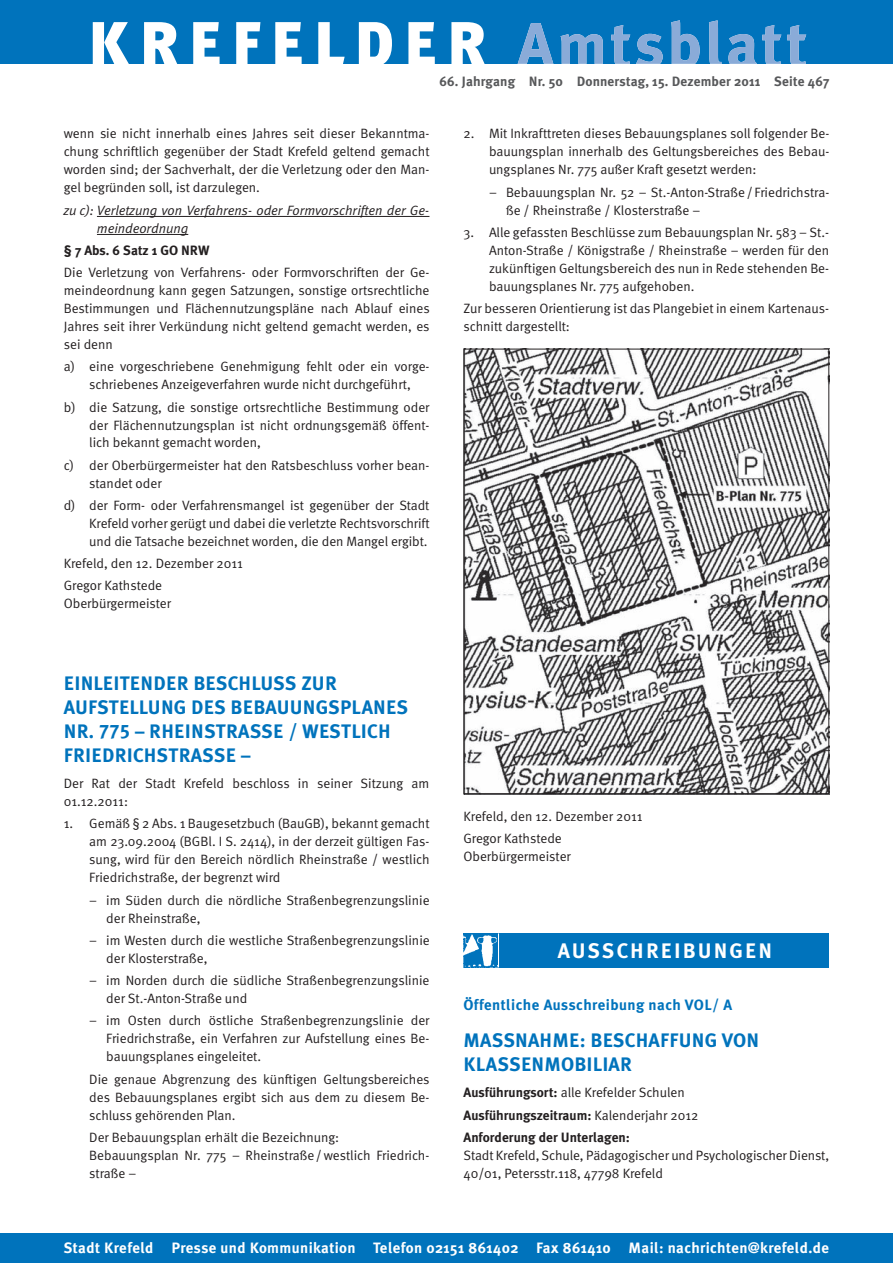
<style>
.page{position:relative;width:893px;height:1263px;background:#fff}
.page>*{position:absolute;margin:0;border:0;box-sizing:border-box;transform-origin:0 0}
.t1{font:700 21px "Meta Plus";letter-spacing:.1em;color:#fff}
.t2{font:700 19.5px/24px "Meta Plus";letter-spacing:.01em;color:#0073bc}
.t3{font:700 15px "Meta Plus";letter-spacing:.025em;color:#fff}
.t4{font:700 15px "Meta Plus";letter-spacing:.03em;color:#0073bc}
.t5{font:13.5px/18px "Meta Normal";color:#231f20}
.t6{font:700 13.5px/22.2px "Meta Plus";color:#231f20}
.t7{font:italic 13.5px/18px "Meta Normal";color:#231f20}
.t8{font:700 13.5px "Meta Plus";letter-spacing:.01em;color:#57585a}
.s1{font-family:"Meta Plus Bold Caps";font-weight:400}
.s2{font-family:"Meta Plus";font-weight:700}
.s3{font-family:"Meta Normal";font-weight:400}
</style>
<div class="page">
<div style="left:0;top:0;width:893px;height:64px;background:#0073bc"></div>
<svg style="left:93px;top:22px;width:392px;height:42px"></svg>
<svg style="left:517px;top:20px;width:289px;height:44px"></svg>
<div style="left:0;top:1233px;width:893px;height:30px;background:#0073bc"></div>
<img style="left:465px;top:351px;width:362px;height:441px">
<div style="left:463px;top:933px;width:366px;height:34px;background:#0073bc"></div>
<hr style="left:497px;top:933px;width:2px;height:34px;background:#fff">
<img style="left:463px;top:934px;width:34px;height:33px">
<hr style="left:97px;top:216px;width:332px;height:1px;background:#231f20">
<hr style="left:97px;top:234px;width:91px;height:1px;background:#231f20">
<p class="t8" style="left:439px;top:76px;width:391px">66. Jahrgang Nr. 50 Donnerstag, 15. Dezember 2011 Seite 467</p>
<p class="t5" style="left:64px;top:126px;width:367px;text-align:justify">wenn sie nicht innerhalb eines Jahres seit dieser Bekanntma&shy;chung schriftlich gegenüber der Stadt Krefeld geltend gemacht worden sind; der Sachverhalt, der die Verletzung oder den Man&shy;gel begründen soll, ist darzulegen.</p>
<p class="t7" style="left:97px;top:202px;width:334px;text-indent:-33px">zu c): Verletzung von Verfahrens- oder Formvorschriften der Ge&shy;meindeordnung</p>
<p class="t6" style="left:64px;top:240px;width:147px">§ 7 Abs. 6 Satz 1 GO NRW</p>
<p class="t5" style="left:64px;top:264px;width:367px;text-align:justify">Die Verletzung von Verfahrens- oder Formvorschriften der Ge&shy;meindeordnung kann gegen Satzungen, sonstige ortsrechtliche Bestimmungen und Flächennutzungspläne nach Ablauf eines Jahres seit ihrer Verkündung nicht geltend gemacht werden, es sei denn</p>
<p class="t5" style="left:64px;top:359px;width:367px;text-align:center">a) eine vorgeschriebene Genehmigung fehlt oder ein vorge&shy;schriebenes Anzeigeverfahren wurde nicht durchgeführt,</p>
<p class="t5" style="left:89px;top:399px;width:342px;text-align:justify;text-indent:-26px">b) die Satzung, die sonstige ortsrechtliche Bestimmung oder der Flächennutzungsplan ist nicht ordnungsgemäß öffent&shy;lich bekannt gemacht worden,</p>
<p class="t5" style="left:89px;top:457px;width:342px;text-indent:-26px">c) der Oberbürgermeister hat den Ratsbeschluss vorher bean&shy;standet oder</p>
<p class="t5" style="left:89px;top:497px;width:342px;text-align:justify;text-indent:-26px">d) der Form- oder Verfahrensmangel ist gegenüber der Stadt Krefeld vorher gerügt und dabei die verletzte Rechtsvorschrift und die Tatsache bezeichnet worden, die den Mangel ergibt.</p>
<p class="t5" style="left:64px;top:553px;width:180px;line-height:22.2px">Krefeld, den 12. Dezember 2011<br>Gregor Kathstede</p>
<p class="t5" style="left:64px;top:596px;width:109px">Oberbürgermeister</p>
<p class="t5" style="left:489px;top:126px;width:342px;text-align:justify;text-indent:-26px">2. Mit Inkrafttreten dieses Bebauungsplanes soll folgender Be&shy;bauungsplan innerhalb des Geltungsbereiches des Bebau&shy;ungsplanes Nr. 775 außer Kraft gesetzt werden:</p>
<p class="t5" style="left:506px;top:184px;width:325px;text-indent:-17px">– Bebauungsplan Nr. 52 – St.-Anton-Straße / Friedrichstra&shy;ße / Rheinstraße / Klosterstraße –</p>
<p class="t5" style="left:489px;top:224px;width:342px;text-align:justify;text-indent:-26px">3. Alle gefassten Beschlüsse zum Bebauungsplan Nr. 583 – St.- Anton-Straße / Königstraße / Rheinstraße – werden für den zukünftigen Geltungsbereich des nun in Rede stehenden Be&shy;bauungsplanes Nr. 775 aufgehoben.</p>
<p class="t5" style="left:463px;top:300px;width:367px">Zur besseren Orientierung ist das Plangebiet in einem Kartenaus&shy;schnitt dargestellt:</p>
<h2 class="t2" style="left:64px;top:672px;width:346px">EINLEITENDER BESCHLUSS ZUR<br>AUFSTELLUNG DES BEBAUUNGSPLANES<br>NR. <span class="s1">775</span> – RHEINSTRASSE / WESTLICH<br>FRIEDRICHSTRASSE –</h2>
<p class="t5" style="left:64px;top:775px;width:367px">Der Rat der Stadt Krefeld beschloss in seiner Sitzung am<br>01.12.2011:</p>
<p class="t5" style="left:89px;top:816px;width:342px;text-align:justify;text-indent:-26px">1. Gemäß § 2 Abs. 1 Baugesetzbuch (BauGB), bekannt gemacht am 23.09.2004 (BGBl. I S. 2414), in der derzeit gültigen Fas&shy;sung, wird für den Bereich nördlich Rheinstraße / westlich Friedrichstraße, der begrenzt wird</p>
<p class="t5" style="left:106px;top:892px;width:325px;text-indent:-17px">– im Süden durch die nördliche Straßenbegrenzungslinie der Rheinstraße,</p>
<p class="t5" style="left:106px;top:932px;width:325px;text-indent:-17px">– im Westen durch die westliche Straßenbegrenzungslinie der Klosterstraße,</p>
<p class="t5" style="left:106px;top:972px;width:325px;text-indent:-17px">– im Norden durch die südliche Straßenbegrenzungslinie der St.-Anton-Straße und</p>
<p class="t5" style="left:106px;top:1013px;width:325px;text-align:justify;text-indent:-17px">– im Osten durch östliche Straßenbegrenzungslinie der Friedrichstraße, ein Verfahren zur Aufstellung eines Be&shy;bauungsplanes eingeleitet.</p>
<p class="t5" style="left:89px;top:1071px;width:342px;text-align:justify">Die genaue Abgrenzung des künftigen Geltungsbereiches des Bebauungsplanes ergibt sich aus dem zu diesem Be&shy;schluss gehörenden Plan.</p>
<p class="t5" style="left:89px;top:1129px;width:342px">Der Bebauungsplan erhält die Bezeichnung:<br>Bebauungsplan Nr. 775 – Rheinstraße / westlich Friedrich&shy;straße –</p>
<p class="t5" style="left:463px;top:806px;width:180px;line-height:22.2px">Krefeld, den 12. Dezember 2011<br>Gregor Kathstede</p>
<p class="t5" style="left:463px;top:848px;width:109px">Oberbürgermeister</p>
<h1 class="t1" style="left:558px;top:943px;width:216px">AUSSCHREIBUNGEN</h1>
<p class="t4" style="left:463px;top:999px;width:270px">Öffentliche Ausschreibung nach VOL/ A</p>
<h2 class="t2" style="left:463px;top:1029px;width:297px">MASSNAHME: BESCHAFFUNG VON<br>KLASSENMOBILIAR</h2>
<p class="t5" style="left:463px;top:1085px;width:223px"><span class="s2">Ausführungsort:</span> alle Krefelder Schulen</p>
<p class="t6" style="left:463px;top:1105px;width:236px">Ausführungszeitraum: <span class="s3">Kalenderjahr 2012<br></span>Anforderung der Unterlagen:</p>
<p class="t5" style="left:463px;top:1147px;width:367px">Stadt Krefeld, Schule, Pädagogischer und Psychologischer Dienst,<br>40/01, Petersstr.118, 47798 Krefeld</p>
<p class="t3" style="left:64px;top:1242px;width:767px">Stadt Krefeld Presse und Kommunikation Telefon 02151 861402 Fax 861410 Mail: nachrichten@krefeld.de</p>
</div>
